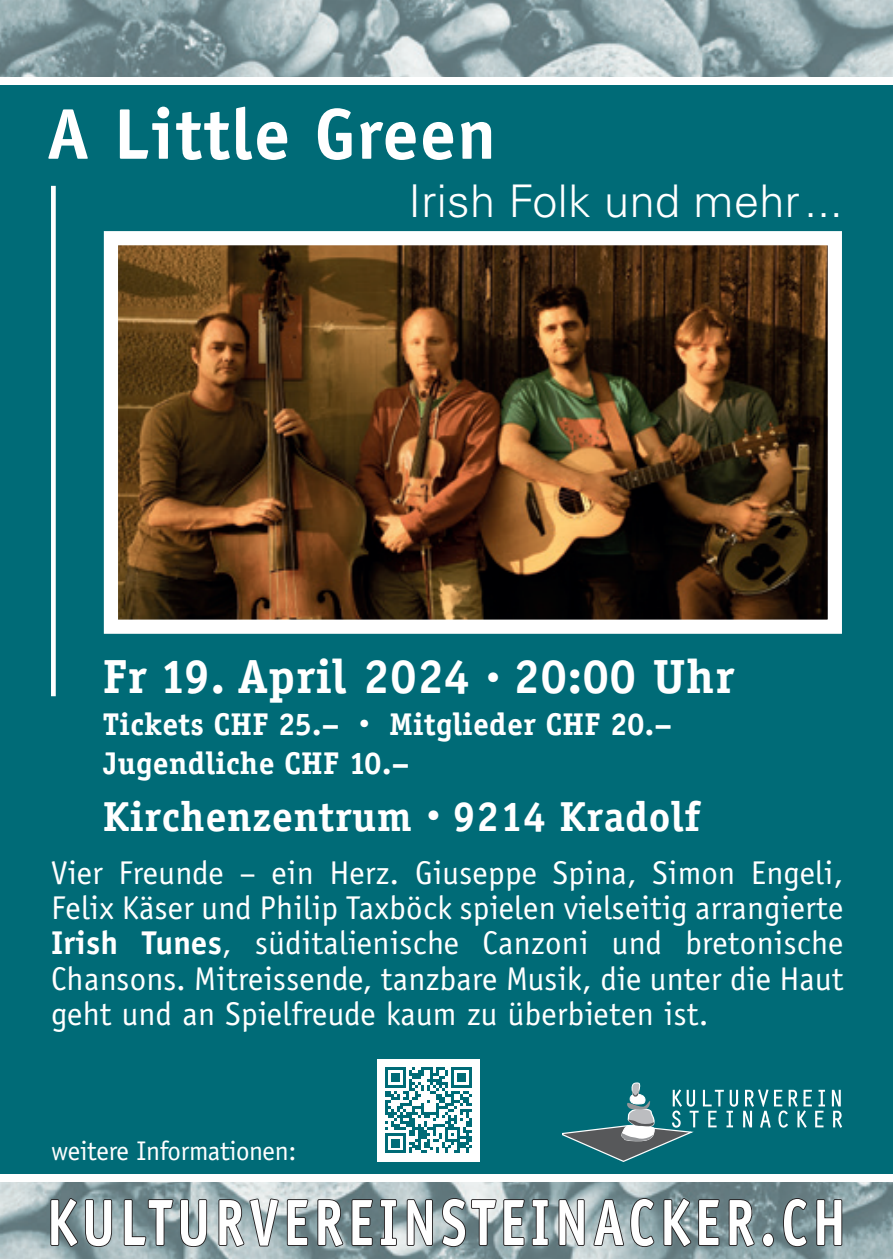
<style>
.page{position:relative;width:893px;height:1259px;background:#fff}
.page>*{position:absolute;margin:0;border:0;box-sizing:border-box;transform-origin:0 0}
.t1{font:700 72px "Officina Sans LT";letter-spacing:.02em;color:#fff}
.t2{font:700 65.7px "Officina Sans LT";letter-spacing:.095em;color:#fff;scale:.8 1}
.t3{font:700 48px "Officina Serif LT";letter-spacing:.01em;color:#fff}
.t4{font:300 45px "Univers CE";letter-spacing:.01em;color:#fff}
.t5{font:700 42px "Officina Serif LT";letter-spacing:.01em;color:#fff}
.t6{font:33px/35.1px "Officina Sans LT";letter-spacing:.01em;color:#fff;text-align:justify}
.t7{font:700 31.5px/39px "Officina Serif LT";letter-spacing:.01em;color:#fff}
.t8{font:27px "Officina Sans LT";letter-spacing:-.01em;color:#fff}
.s1{font-size:27px}
.s2{font-size:21px}
.s3{font-weight:700}
</style>
<div class="page">
<div style="left:0;top:85px;width:893px;height:1089px;background:#006b77"></div>
<img style="left:0;top:0;width:893px;height:77px">
<div style="left:377px;top:1059px;width:102px;height:102px;background:#fff"></div>
<svg style="left:385px;top:1067px;width:87px;height:86px"></svg>
<hr style="left:451px;top:1066px;width:21px;height:3px;background:#006b77">
<div style="left:51px;top:186px;width:5px;height:510px;background:#fff"></div>
<img style="left:119px;top:246px;width:708px;height:373px">
<div style="left:104px;top:231px;width:738px;height:403px;border:14px solid #fff"></div>
<img style="left:0;top:1182px;width:893px;height:77px">
<svg style="left:49px;top:1196px;width:64px;height:52px;background:#6f8083"></svg>
<svg style="left:123px;top:1184px;width:85px;height:64px;background:#798b8e"></svg>
<svg style="left:218px;top:1186px;width:62px;height:73px;background:#9daaad"></svg>
<svg style="left:286px;top:1198px;width:23px;height:48px"></svg>
<svg style="left:316px;top:1198px;width:28px;height:50px"></svg>
<svg style="left:351px;top:1198px;width:47px;height:48px;background:#627174"></svg>
<svg style="left:406px;top:1191px;width:28px;height:55px;background:#818c8f"></svg>
<svg style="left:441px;top:1184px;width:109px;height:64px;background:#819094"></svg>
<svg style="left:558px;top:1082px;width:285px;height:166px"></svg>
<h1 class="t1" style="left:47px;top:89px;width:451px">A Little Green</h1>
<h3 class="t4" style="left:408px;top:176px;width:436px">Irish Folk und mehr ...</h3>
<h3 class="t3" style="left:103px;top:646px;width:633px">Fr 19. April 2024 <span class="s1">•</span> 20:00 Uhr</h3>
<p class="t7" style="left:103px;top:704px;width:571px">Tickets CHF 25.– <span class="s2">•</span> Mitglieder CHF 20.–<br>Jugendliche CHF 10.–</p>
<p class="t5" style="left:103px;top:790px;width:599px">Kirchenzentrum <span class="s1">•</span> 9214 Kradolf</p>
<p class="t6" style="left:51px;top:855px;width:794px">Vier Freunde – ein Herz. Giuseppe Spina, Simon Engeli, Felix Käser und Philip Taxböck spielen vielseitig arrangierte <span class="s3">Irish Tunes</span>, süditalienische Canzoni und bretonische Chansons. Mitreissende, tanzbare Musik, die unter die Haut geht und an Spielfreude kaum zu überbieten ist.</p>
<p class="t8" style="left:51px;top:1135px;width:247px">weitere Informationen:</p>
<h2 class="t2" style="left:47px;top:1181px;width:1000px">KULTURVEREINSTEINACKER.CH</h2>
</div>
